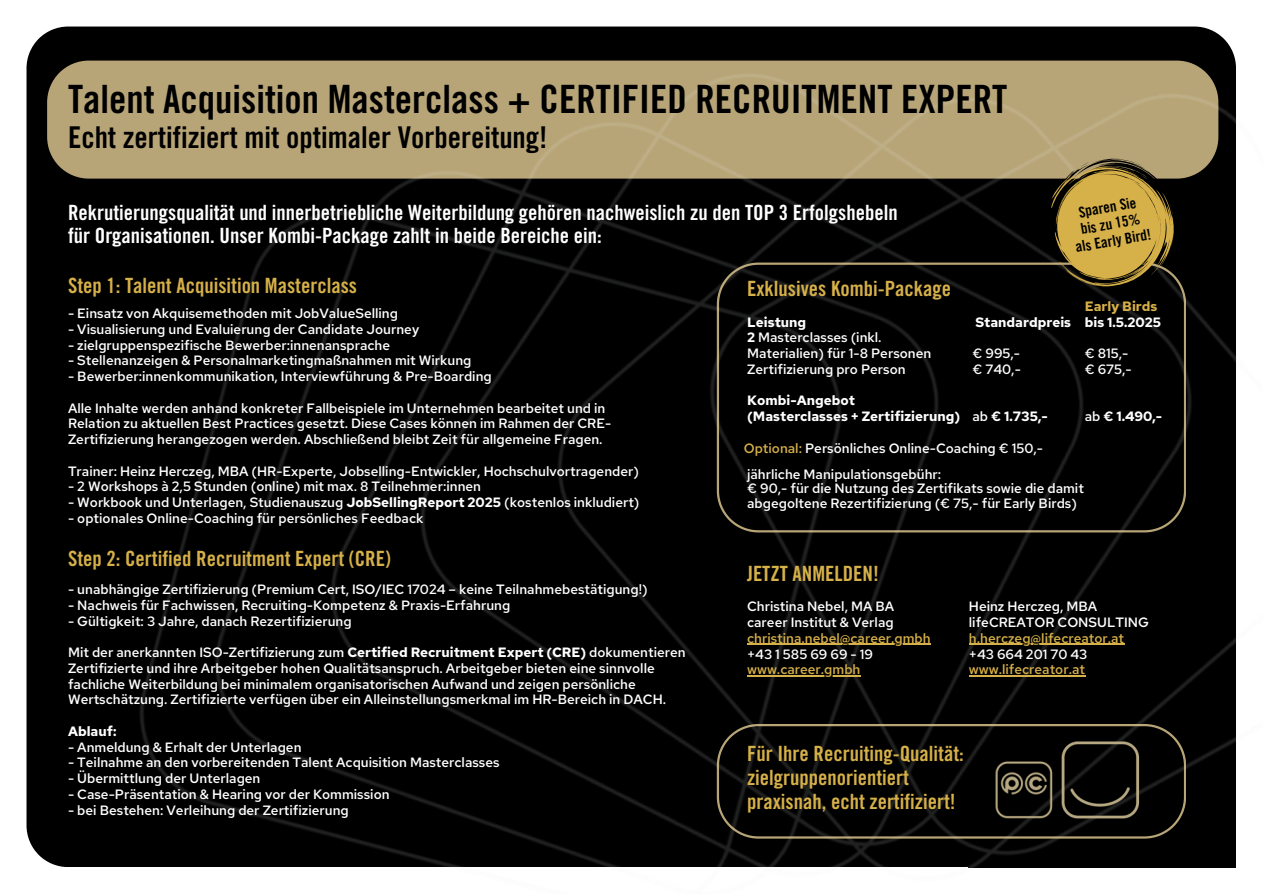
<style>
.page{position:relative;width:1263px;height:894px;background:#fff}
.page>*{position:absolute;margin:0;border:0;box-sizing:border-box;transform-origin:0 0}
.t1{font:39px "Trade Gothic LT Std Bd Cn 20";color:#000}
.t2{font:30px "Trade Gothic LT Std Bd Cn 20";color:#000}
.t3{font:21px/23.7px "Trade Gothic LT Std Bd Cn 20";color:#d6b048}
.t4{font:21px/23.7px "Trade Gothic LT Std Bd Cn 20";color:#fff}
.t5{font:15px "Trade Gothic LT Std Bd Cn 20";color:#000}
.t6{font:500 13.5px/15.8px "Red Hat Text";color:#fff}
.t7{font:700 13.5px "Red Hat Text";color:#fff}
.t8{font:500 13.5px "Red Hat Text";color:#d6b048}
.t9{font:700 13.5px "Red Hat Text";color:#d6b048}
.s1{font-weight:500}
.s2{font-weight:700}
.s3{color:#d6b048}
</style>
<div class="page">
<div style="left:27px;top:27px;width:62px;height:839px;background:#000"></div>
<svg style="left:47px;top:61px;width:42px;height:117px;background:#9c8c65"></svg>
<img style="left:89px;top:26px;width:1147px;height:842px">
<svg style="left:717px;top:262px;width:469px;height:270px;background:#050504"></svg>
<svg style="left:1050px;top:159px;width:130px;height:127px;background:#967d38"></svg>
<hr style="left:747px;top:643px;width:184px;height:1px;background:#d6b048">
<hr style="left:747px;top:675px;width:113px;height:1px;background:#d6b048">
<svg style="left:717px;top:723px;width:469px;height:115px;background:#100e0b"></svg>
<hr style="left:969px;top:643px;width:155px;height:1px;background:#d6b048">
<hr style="left:969px;top:675px;width:116px;height:1px;background:#d6b048">
<p class="t1" style="left:68px;top:85px;width:941px">Talent Acquisition Masterclass + CERTIFIED RECRUITMENT EXPERT</p>
<p class="t2" style="left:68px;top:126px;width:481px">Echt zertifiziert mit optimaler Vorbereitung!</p>
<p class="t4" style="left:68px;top:203px;width:831px">Rekrutierungsqualität und innerbetriebliche Weiterbildung gehören nachweislich zu den TOP 3 Erfolgshebeln für Organisationen. Unser Kombi-Package zahlt in beide Bereiche ein:</p>
<h3 class="t5" style="left:1078px;top:207px;width:60px;rotate:-10deg">Sparen Sie</h3>
<p class="t5" style="left:1080px;top:223px;width:61px;rotate:-10deg">bis zu 15%</p>
<p class="t5" style="left:1075px;top:242px;width:78px;rotate:-10deg">als Early Bird!</p>
<p class="t3" style="left:68px;top:276px;width:290px">Step 1: Talent Acquisition Masterclass</p>
<h2 class="t3" style="left:747px;top:279px;width:205px">Exklusives Kombi-Package</h2>
<p class="t9" style="left:1085px;top:297px;width:74px">Early Birds</p>
<p class="t7" style="left:1085px;top:313px;width:78px">bis 1.5.2025</p>
<p class="t6" style="left:1085px;top:345px;width:45px">€ 815,-</p>
<p class="t6" style="left:1085px;top:361px;width:49px">€ 675,-</p>
<p class="t7" style="left:1085px;top:407px;width:79px"><span class="s1">ab</span> € 1.490,-</p>
<p class="t6" style="left:68px;top:305px;width:331px">- Einsatz von Akquisemethoden mit JobValueSelling</p>
<p class="t6" style="left:68px;top:321px;width:353px">- Visualisierung und Evaluierung der Candidate Journey</p>
<p class="t6" style="left:68px;top:337px;width:324px">- zielgruppenspezifische Bewerber:innenansprache</p>
<p class="t6" style="left:68px;top:352px;width:405px">- Stellenanzeigen &amp; Personalmarketingmaßnahmen mit Wirkung</p>
<p class="t6" style="left:68px;top:368px;width:425px">- Bewerber:innenkommunikation, Interviewführung &amp; Pre-Boarding</p>
<p class="t6" style="left:68px;top:400px;width:545px">Alle Inhalte werden anhand konkreter Fallbeispiele im Unternehmen bearbeitet und in<br>Relation zu aktuellen Best Practices gesetzt. Diese Cases können im Rahmen der CRE-</p>
<h3 class="t6" style="left:68px;top:431px;width:536px">Zertifizierung herangezogen werden. Abschließend bleibt Zeit für allgemeine Fragen.</h3>
<p class="t6" style="left:68px;top:463px;width:573px">Trainer: Heinz Herczeg, MBA (HR-Experte, Jobselling-Entwickler, Hochschulvortragender)</p>
<p class="t6" style="left:68px;top:478px;width:415px">- 2 Workshops à 2,5 Stunden (online) mit max. 8 Teilnehmer:innen</p>
<p class="t6" style="left:68px;top:494px;width:573px">- Workbook und Unterlagen, Studienauszug <span class="s2">JobSellingReport 2025</span> (kostenlos inkludiert)</p>
<p class="t6" style="left:68px;top:510px;width:357px">- optionales Online-Coaching für persönliches Feedback</p>
<p class="t7" style="left:747px;top:313px;width:61px">Leistung</p>
<p class="t6" style="left:747px;top:329px;width:186px"><span class="s2">2</span> Masterclasses (inkl.<br>Materialien) für 1-8 Personen</p>
<p class="t6" style="left:747px;top:361px;width:160px">Zertifizierung pro Person</p>
<h3 class="t7" style="left:747px;top:391px;width:109px">Kombi-Angebot</h3>
<p class="t7" style="left:747px;top:407px;width:215px">(Masterclasses + Zertifizierung)</p>
<p class="t7" style="left:975px;top:313px;width:97px">Standardpreis</p>
<p class="t6" style="left:972px;top:345px;width:49px">€ 995,-</p>
<p class="t6" style="left:972px;top:361px;width:50px">€ 740,-</p>
<p class="t7" style="left:972px;top:407px;width:77px"><span class="s1">ab</span> € 1.735,-</p>
<h3 class="t6" style="left:744px;top:440px;width:301px"><span class="s3">Optional:</span> Persönliches Online-Coaching € 150,-</h3>
<p class="t6" style="left:747px;top:466px;width:196px">jährliche Manipulationsgebühr:</p>
<h1 class="t6" style="left:747px;top:480px;width:338px">€ 90,- für die Nutzung des Zertifikats sowie die damit</h1>
<h3 class="t6" style="left:747px;top:495px;width:331px">abgegoltene Rezertifizierung (€ 75,- für Early Birds)</h3>
<p class="t3" style="left:68px;top:549px;width:324px">Step 2: Certified Recruitment Expert (CRE)</p>
<p class="t6" style="left:68px;top:581px;width:581px">- unabhängige Zertifizierung (Premium Cert, ISO/IEC 17024 – keine Teilnahmebestätigung!)</p>
<p class="t6" style="left:68px;top:597px;width:444px">- Nachweis für Fachwissen, Recruiting-Kompetenz &amp; Praxis-Erfahrung</p>
<p class="t6" style="left:68px;top:612px;width:285px">- Gültigkeit: 3 Jahre, danach Rezertifizierung</p>
<p class="t6" style="left:68px;top:644px;width:619px">Mit der anerkannten ISO-Zertifizierung zum <span class="s2">Certified Recruitment Expert (CRE)</span> dokumentieren Zertifizierte und ihre Arbeitgeber hohen Qualitätsanspruch. Arbeitgeber bieten eine sinnvolle fachliche Weiterbildung bei minimalem organisatorischen Aufwand und zeigen persönliche Wertschätzung. Zertifizierte verfügen über ein Alleinstellungsmerkmal im HR-Bereich in DACH.</p>
<p class="t7" style="left:68px;top:721px;width:50px">Ablauf:</p>
<p class="t6" style="left:68px;top:738px;width:235px">- Anmeldung &amp; Erhalt der Unterlagen</p>
<p class="t6" style="left:68px;top:754px;width:433px">- Teilnahme an den vorbereitenden Talent Acquisition Masterclasses</p>
<p class="t6" style="left:68px;top:770px;width:194px">- Übermittlung der Unterlagen</p>
<p class="t6" style="left:68px;top:786px;width:323px">- Case-Präsentation &amp; Hearing vor der Kommission</p>
<p class="t6" style="left:68px;top:801px;width:282px">- bei Bestehen: Verleihung der Zertifizierung</p>
<p class="t3" style="left:747px;top:564px;width:133px">JETZT ANMELDEN!</p>
<p class="t6" style="left:747px;top:598px;width:149px">Christina Nebel, MA BA</p>
<p class="t6" style="left:747px;top:614px;width:148px">career Institut &amp; Verlag</p>
<p class="t8" style="left:747px;top:628px;width:185px">christina.nebel@career.gmbh</p>
<p class="t6" style="left:747px;top:645px;width:127px">+43 1 585 69 69 - 19</p>
<p class="t8" style="left:747px;top:660px;width:115px">www.career.gmbh</p>
<p class="t6" style="left:969px;top:598px;width:130px">Heinz Herczeg, MBA</p>
<p class="t6" style="left:969px;top:614px;width:182px">lifeCREATOR CONSULTING</p>
<p class="t8" style="left:969px;top:628px;width:157px">h.herczeg@lifecreator.at</p>
<p class="t6" style="left:969px;top:645px;width:120px">+43 664 201 70 43</p>
<p class="t8" style="left:969px;top:660px;width:118px">www.lifecreator.at</p>
<p class="t3" style="left:747px;top:744px;width:218px">Für Ihre Recruiting-Qualität: zielgruppenorientiert praxisnah, echt zertifiziert!</p>
</div>
